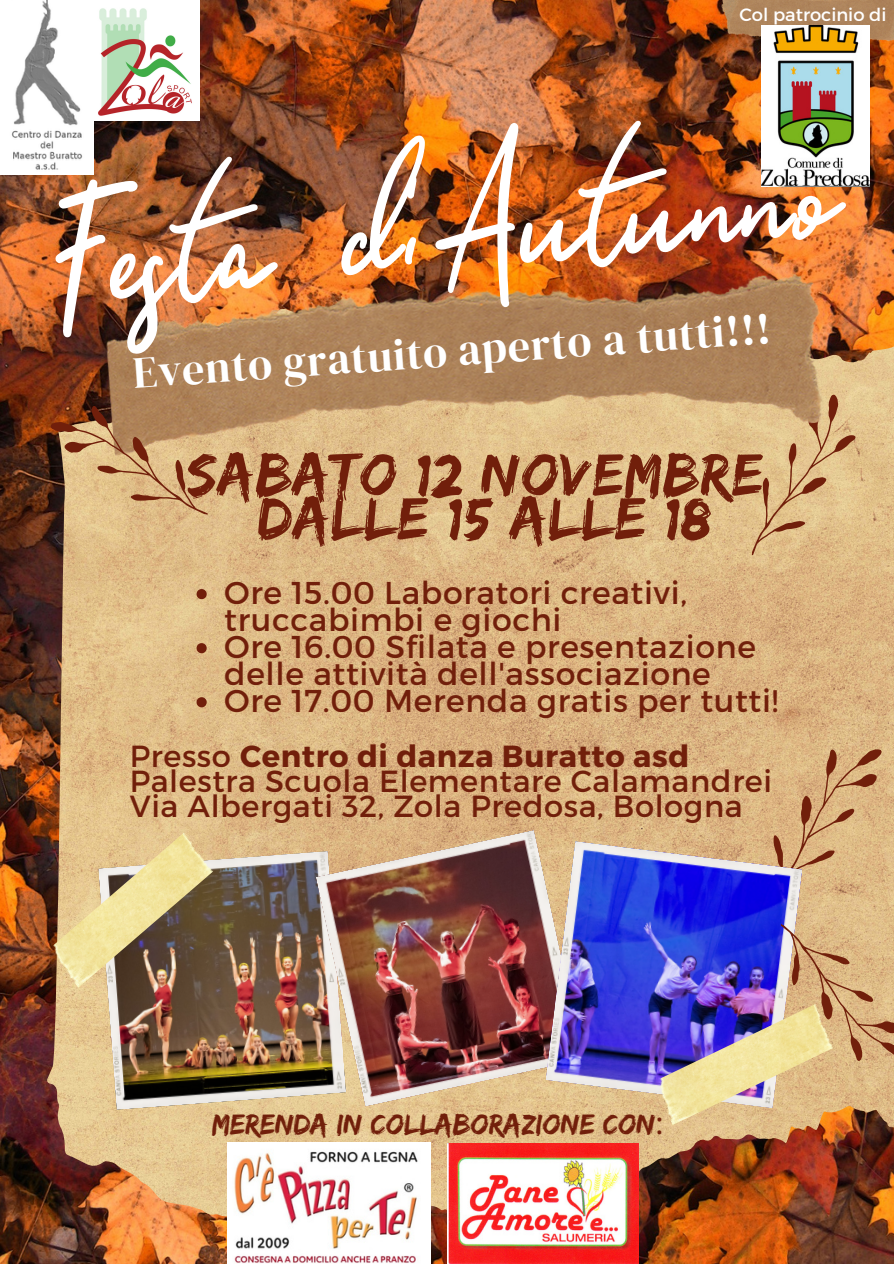
<style>
.page{position:relative;width:894px;height:1264px;background:#fff}
.page>*{position:absolute;margin:0;border:0;box-sizing:border-box;transform-origin:0 0}
.t1{font:202.65px "Sulu script";color:#fff}
.t2{font:61.8px/43.8px "Edo";letter-spacing:.02em;color:#711f0b;text-align:center}
.t3{font:43.8px "DM Serif Display";color:#fff}
.t4{font:31.5px/27px "Montserrat";letter-spacing:.02em;color:#711f0b}
.t5{font:30.45px/24.9px "Montserrat";letter-spacing:.02em;color:#711f0b}
.t6{font:30px "Edo";color:#711f0b}
.t7{font:17.85px "Montserrat";color:#fff}
.s1{font-weight:700}
.s2{font-family:"Noto Sans"}
</style>
<div class="page">
<img style="left:0;top:0;width:893px;height:1263px">
<img style="left:297px;top:307px;width:596px;height:807px">
<svg style="left:719px;top:728px;width:174px;height:171px;background:#d5ad7b"></svg>
<img style="left:98px;top:851px;width:248px;height:258px">
<img style="left:315px;top:830px;width:268px;height:276px">
<svg style="left:751px;top:389px;width:107px;height:173px;background:#d7b380"></svg>
<img style="left:545px;top:841px;width:257px;height:267px">
<img style="left:103px;top:255px;width:726px;height:229px">
<svg style="left:742px;top:923px;width:151px;height:154px;background:#b6958f"></svg>
<img style="left:651px;top:1002px;width:187px;height:123px">
<svg style="left:42px;top:401px;width:177px;height:114px;background:#b78e62"></svg>
<img style="left:47px;top:830px;width:171px;height:157px">
<img style="left:0;top:0;width:93px;height:175px">
<img style="left:93px;top:0;width:106px;height:120px">
<img style="left:719px;top:0;width:174px;height:42px">
<img style="left:761px;top:25px;width:108px;height:161px">
<img style="left:227px;top:1142px;width:203px;height:121px">
<img style="left:447px;top:1143px;width:191px;height:120px">
<svg style="left:196px;top:589px;width:11px;height:10px"></svg>
<svg style="left:196px;top:643px;width:11px;height:10px"></svg>
<svg style="left:196px;top:697px;width:11px;height:10px"></svg>
<p class="t7" style="left:739px;top:3px;width:148px">Col patrocinio di</p>
<h1 class="t1" style="left:42px;top:117px;width:785px;rotate:-5deg">Festa d'Autunno</h1>
<h3 class="t3" style="left:131px;top:342px;width:640px;rotate:-4deg">Evento gratuito aperto a tutti!!!</h3>
<h2 class="t2" style="left:187px;top:451px;width:577px">SABATO 12 NOVEMBRE<br>DALLE 15 ALLE 18</h2>
<p class="t4" style="left:224px;top:577px;width:555px">Ore 15.00 Laboratori creativi, truccabimbi e giochi<br>Ore 16.00 Sfilata e presentazione delle attività dell'associazione<br>Ore 17.00 Merenda gratis per tutti!</p>
<p class="t5" style="left:130px;top:742px;width:643px">Presso <span class="s1">Centro di danza Buratto asd<br></span>Palestra Scuola Elementare Calamandrei<br>Via Albergati 32, Zola Predosa, Bologna</p>
<p class="t6" style="left:212px;top:1106px;width:452px">MERENDA IN COLLABORAZIONE CON<span class="s2">:</span></p>
</div>
